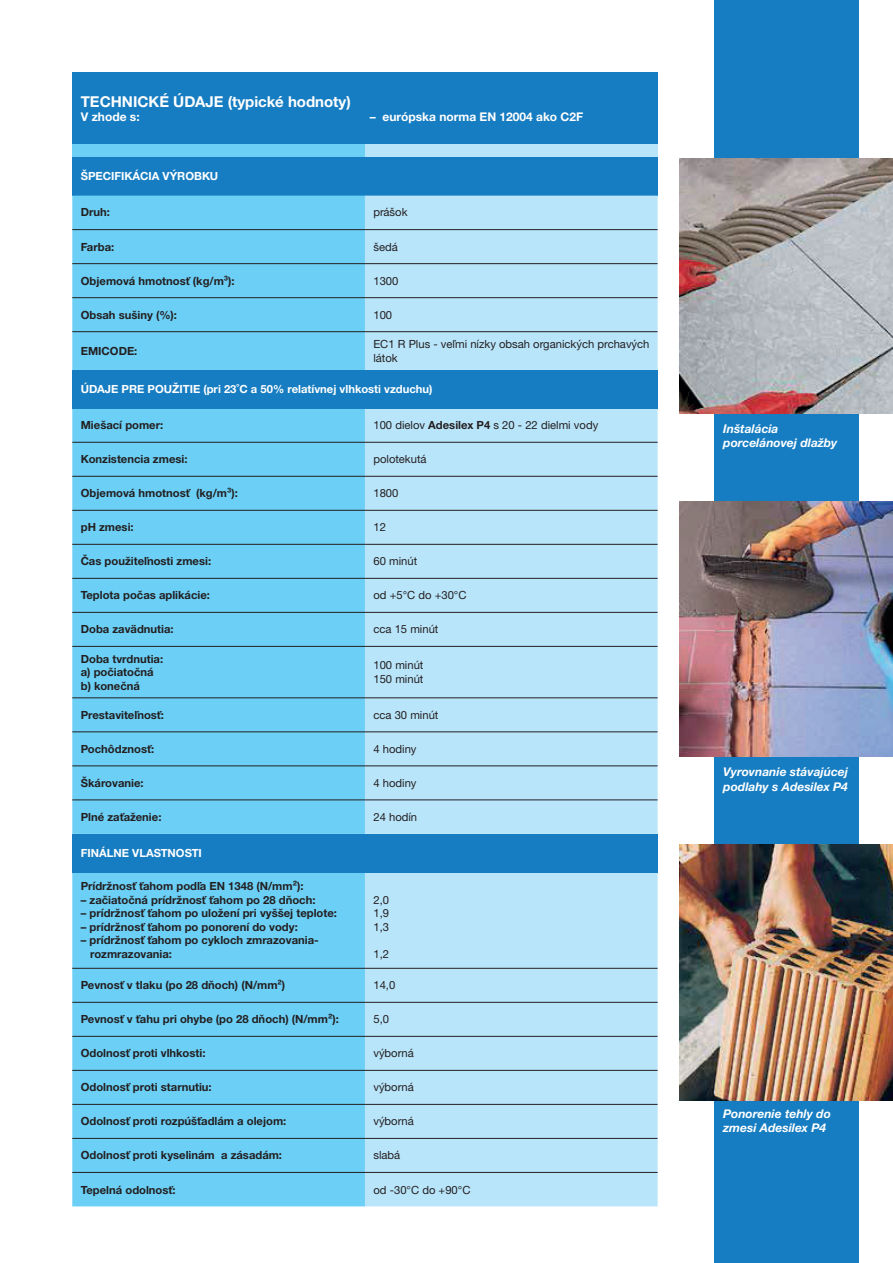
<style>
.page{position:relative;width:893px;height:1263px;background:#fff}
.page>*{position:absolute;margin:0;border:0;box-sizing:border-box;transform-origin:0 0}
.t1{font:700 15px "Helvetica Neue LTW1 G";color:#fff}
.t2{font:italic 700 12px/14.4px "Helvetica Neue LTW1 G";color:#fff}
.t3{font:700 12px "Helvetica Neue LTW1 G";color:#fff}
.t4{font:700 11.25px/13.5px "Helvetica Neue LTW1 G";color:#231f20}
.t5{font:11.25px/13.5px "Helvetica Neue LTW1 G";color:#231f20}
.t6{font:700 11.25px "Helvetica Neue LTW1 G";color:#fff}
.s1{font-weight:700}
</style>
<div class="page">
<div style="left:72px;top:72px;width:586px;height:73px;background:#177dc2"></div>
<div style="left:72px;top:145px;width:293px;height:12px;background:#6bcff6"></div>
<div style="left:365px;top:145px;width:293px;height:12px;background:#b9e5fa"></div>
<div style="left:72px;top:157px;width:586px;height:39px;background:#177dc2"></div>
<div style="left:72px;top:196px;width:293px;height:1010px;background:#6bcff6"></div>
<div style="left:365px;top:196px;width:293px;height:1010px;background:#b9e5fa"></div>
<div style="left:72px;top:370px;width:586px;height:38px;background:#177dc2"></div>
<div style="left:72px;top:834px;width:586px;height:38px;background:#177dc2"></div>
<hr style="left:72px;top:229px;width:293px;height:1px;background:#231f20">
<hr style="left:365px;top:229px;width:293px;height:1px;background:#231f20">
<hr style="left:72px;top:263px;width:293px;height:1px;background:#231f20">
<hr style="left:365px;top:263px;width:293px;height:1px;background:#231f20">
<hr style="left:72px;top:297px;width:293px;height:1px;background:#231f20">
<hr style="left:365px;top:297px;width:293px;height:1px;background:#231f20">
<hr style="left:72px;top:331px;width:293px;height:1px;background:#231f20">
<hr style="left:365px;top:331px;width:293px;height:1px;background:#231f20">
<hr style="left:72px;top:442px;width:293px;height:1px;background:#231f20">
<hr style="left:72px;top:476px;width:293px;height:1px;background:#231f20">
<hr style="left:72px;top:510px;width:293px;height:1px;background:#231f20">
<hr style="left:72px;top:544px;width:293px;height:1px;background:#231f20">
<hr style="left:72px;top:578px;width:293px;height:1px;background:#231f20">
<hr style="left:72px;top:612px;width:293px;height:1px;background:#231f20">
<hr style="left:72px;top:646px;width:293px;height:1px;background:#231f20">
<hr style="left:72px;top:697px;width:293px;height:1px;background:#231f20">
<hr style="left:72px;top:731px;width:293px;height:1px;background:#231f20">
<hr style="left:72px;top:765px;width:293px;height:1px;background:#231f20">
<hr style="left:72px;top:799px;width:293px;height:1px;background:#231f20">
<hr style="left:72px;top:968px;width:293px;height:1px;background:#231f20">
<hr style="left:72px;top:1002px;width:293px;height:1px;background:#231f20">
<hr style="left:72px;top:1036px;width:293px;height:1px;background:#231f20">
<hr style="left:72px;top:1070px;width:293px;height:1px;background:#231f20">
<hr style="left:72px;top:1104px;width:293px;height:1px;background:#231f20">
<hr style="left:72px;top:1138px;width:293px;height:1px;background:#231f20">
<hr style="left:72px;top:1172px;width:293px;height:1px;background:#231f20">
<hr style="left:365px;top:442px;width:293px;height:1px;background:#231f20">
<hr style="left:365px;top:476px;width:293px;height:1px;background:#231f20">
<hr style="left:365px;top:510px;width:293px;height:1px;background:#231f20">
<hr style="left:365px;top:544px;width:293px;height:1px;background:#231f20">
<hr style="left:365px;top:578px;width:293px;height:1px;background:#231f20">
<hr style="left:365px;top:612px;width:293px;height:1px;background:#231f20">
<hr style="left:365px;top:646px;width:293px;height:1px;background:#231f20">
<hr style="left:365px;top:697px;width:293px;height:1px;background:#231f20">
<hr style="left:365px;top:731px;width:293px;height:1px;background:#231f20">
<hr style="left:365px;top:765px;width:293px;height:1px;background:#231f20">
<hr style="left:365px;top:799px;width:293px;height:1px;background:#231f20">
<hr style="left:365px;top:968px;width:293px;height:1px;background:#231f20">
<hr style="left:365px;top:1002px;width:293px;height:1px;background:#231f20">
<hr style="left:365px;top:1036px;width:293px;height:1px;background:#231f20">
<hr style="left:365px;top:1070px;width:293px;height:1px;background:#231f20">
<hr style="left:365px;top:1104px;width:293px;height:1px;background:#231f20">
<hr style="left:365px;top:1138px;width:293px;height:1px;background:#231f20">
<hr style="left:365px;top:1172px;width:293px;height:1px;background:#231f20">
<div style="left:714px;top:0;width:145px;height:1263px;background:#177dc2"></div>
<img style="left:679px;top:159px;width:214px;height:255px">
<img style="left:679px;top:502px;width:214px;height:255px">
<img style="left:679px;top:845px;width:214px;height:255px">
<h1 class="t1" style="left:81px;top:92px;width:271px">TECHNICKÉ ÚDAJE (typické hodnoty)</h1>
<p class="t3" style="left:81px;top:109px;width:60px">V zhode s:</p>
<p class="t3" style="left:370px;top:109px;width:215px">– európska norma EN 12004 ako C2F</p>
<p class="t6" style="left:81px;top:170px;width:139px">ŠPECIFIKÁCIA VÝROBKU</p>
<p class="t4" style="left:81px;top:206px;width:31px">Druh:</p>
<p class="t5" style="left:373px;top:206px;width:36px">prášok</p>
<p class="t4" style="left:81px;top:240px;width:35px">Farba:</p>
<p class="t5" style="left:373px;top:240px;width:26px">šedá</p>
<p class="t4" style="left:81px;top:274px;width:155px">Objemová hmotnosť (kg/m³):</p>
<p class="t5" style="left:373px;top:274px;width:27px">1300</p>
<p class="t4" style="left:81px;top:308px;width:98px">Obsah sušiny (%):</p>
<p class="t5" style="left:373px;top:308px;width:20px">100</p>
<p class="t4" style="left:81px;top:344px;width:58px">EMICODE:</p>
<p class="t5" style="left:373px;top:337px;width:278px">EC1 R Plus - veľmi nízky obsah organických prchavých látok</p>
<p class="t6" style="left:81px;top:382px;width:353px">ÚDAJE PRE POUŽITIE (pri 23˚C a 50% relatívnej vlhkosti vzduchu)</p>
<p class="t4" style="left:81px;top:418px;width:84px">Miešací pomer:</p>
<p class="t5" style="left:373px;top:418px;width:226px">100 dielov <span class="s1">Adesilex P4</span> s 20 - 22 dielmi vody</p>
<p class="t4" style="left:81px;top:452px;width:108px">Konzistencia zmesi:</p>
<p class="t5" style="left:373px;top:452px;width:55px">polotekutá</p>
<p class="t4" style="left:81px;top:486px;width:159px">Objemová hmotnosť (kg/m³):</p>
<p class="t5" style="left:373px;top:486px;width:27px">1800</p>
<p class="t4" style="left:81px;top:520px;width:54px">pH zmesi:</p>
<p class="t5" style="left:373px;top:520px;width:14px">12</p>
<p class="t4" style="left:81px;top:554px;width:132px">Čas použiteľnosti zmesi:</p>
<p class="t5" style="left:373px;top:554px;width:45px">60 minút</p>
<p class="t4" style="left:81px;top:588px;width:131px">Teplota počas aplikácie:</p>
<p class="t5" style="left:373px;top:588px;width:95px">od +5°C do +30°C</p>
<p class="t4" style="left:81px;top:623px;width:94px">Doba zavädnutia:</p>
<p class="t5" style="left:373px;top:623px;width:67px">cca 15 minút</p>
<p class="t4" style="left:81px;top:652px;width:84px">Doba tvrdnutia: a) počiatočná b) konečná</p>
<p class="t5" style="left:373px;top:658px;width:52px">100 minút<br>150 minút</p>
<p class="t4" style="left:81px;top:708px;width:85px">Prestaviteľnosť:</p>
<p class="t5" style="left:373px;top:708px;width:67px">cca 30 minút</p>
<p class="t4" style="left:81px;top:742px;width:75px">Pochôdznosť:</p>
<p class="t5" style="left:373px;top:742px;width:45px">4 hodiny</p>
<p class="t4" style="left:81px;top:776px;width:64px">Škárovanie:</p>
<p class="t5" style="left:373px;top:776px;width:45px">4 hodiny</p>
<p class="t4" style="left:81px;top:810px;width:82px">Plné zaťaženie:</p>
<p class="t5" style="left:373px;top:810px;width:45px">24 hodín</p>
<p class="t6" style="left:81px;top:846px;width:123px">FINÁLNE VLASTNOSTI</p>
<p class="t4" style="left:81px;top:879px;width:224px">Prídržnosť ťahom podľa EN 1348 (N/mm²):</p>
<p class="t4" style="left:81px;top:893px;width:236px">– začiatočná prídržnosť ťahom po 28 dňoch:</p>
<p class="t4" style="left:81px;top:906px;width:258px">– prídržnosť ťahom po uložení pri vyššej teplote:</p>
<p class="t4" style="left:81px;top:920px;width:219px">– prídržnosť ťahom po ponorení do vody:</p>
<p class="t4" style="left:90px;top:933px;width:230px;text-indent:-9px">– prídržnosť ťahom po cykloch zmrazovania&shy;rozmrazovania:</p>
<p class="t5" style="left:373px;top:893px;width:17px;text-align:justify">2,0<br>1,9<br>1,3</p>
<p class="t5" style="left:373px;top:947px;width:17px">1,2</p>
<p class="t4" style="left:81px;top:978px;width:206px">Pevnosť v tlaku (po 28 dňoch) (N/mm²)</p>
<p class="t5" style="left:373px;top:978px;width:23px">14,0</p>
<p class="t4" style="left:81px;top:1012px;width:260px">Pevnosť v ťahu pri ohybe (po 28 dňoch) (N/mm²):</p>
<p class="t5" style="left:373px;top:1012px;width:17px">5,0</p>
<p class="t4" style="left:81px;top:1046px;width:126px">Odolnosť proti vlhkosti:</p>
<p class="t5" style="left:373px;top:1046px;width:42px">výborná</p>
<p class="t4" style="left:81px;top:1080px;width:132px">Odolnosť proti starnutiu:</p>
<p class="t5" style="left:373px;top:1080px;width:42px">výborná</p>
<p class="t4" style="left:81px;top:1114px;width:207px">Odolnosť proti rozpúšťadlám a olejom:</p>
<p class="t5" style="left:373px;top:1114px;width:42px">výborná</p>
<p class="t4" style="left:81px;top:1148px;width:203px">Odolnosť proti kyselinám a zásadám:</p>
<p class="t5" style="left:373px;top:1148px;width:28px">slabá</p>
<p class="t4" style="left:81px;top:1183px;width:96px">Tepelná odolnosť:</p>
<p class="t5" style="left:373px;top:1183px;width:99px">od -30°C do +90°C</p>
<p class="t2" style="left:723px;top:421px;width:116px">Inštalácia porcelánovej dlažby</p>
<p class="t2" style="left:723px;top:764px;width:126px">Vyrovnanie stávajúcej podlahy s Adesilex P4</p>
<p class="t2" style="left:723px;top:1106px;width:109px">Ponorenie tehly do zmesi Adesilex P4</p>
</div>
